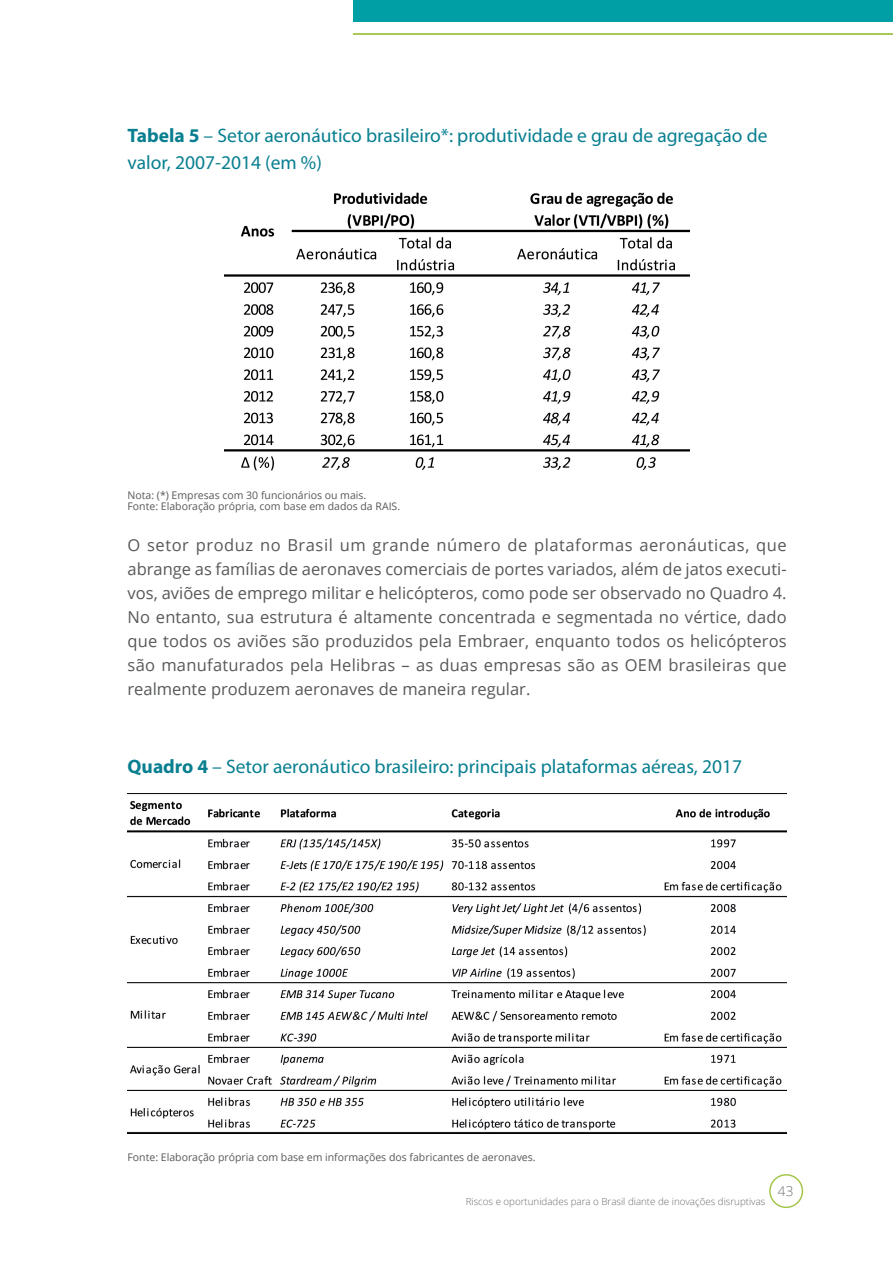
<style>
.page{position:relative;width:893px;height:1263px;background:#fff}
.page>*{position:absolute;margin:0;border:0;box-sizing:border-box;transform-origin:0 0}
.t1{font:19.5px/27px "Myriad Pro";color:#087f90}
.t2{font:16.5px/24px "Open Sans";color:#57585a;text-align:justify}
.t3{font:300 13.5px "Open Sans";color:#6c6d70}
.t4{font:10.5px/10.5px "Open Sans";color:#57585a}
.t5{font:300 9.75px "Open Sans";color:#6c6d70}
.s1{font-weight:700}
</style>
<div class="page">
<img style="left:225px;top:192px;width:464px;height:279px">
<img style="left:128px;top:794px;width:659px;height:339px">
<div style="left:353px;top:0;width:540px;height:21px;background:#009fa5"></div>
<hr style="left:353px;top:33px;width:540px;height:2px;background:#a4c64b">
<div style="left:769px;top:1174px;width:34px;height:34px;border:2px solid #a4c64b;border-radius:50%"></div>
<p class="t1" style="left:128px;top:122px;width:641px"><span class="s1">Tabela 5</span> – Setor aeronáutico brasileiro*: produtividade e grau de agregação de valor, 2007-2014 (em %)</p>
<p class="t4" style="left:128px;top:490px;width:274px">Nota: (*) Empresas com 30 funcionários ou mais.<br>Fonte: Elaboração própria, com base em dados da RAIS.</p>
<p class="t2" style="left:128px;top:533px;width:661px">O setor produz no Brasil um grande número de plataformas aeronáuticas, que abrange as famílias de aeronaves comerciais de portes variados, além de jatos executi&shy;vos, aviões de emprego militar e helicópteros, como pode ser observado no Quadro 4.<br>No entanto, sua estrutura é altamente concentrada e segmentada no vértice, dado que todos os aviões são produzidos pela Embraer, enquanto todos os helicópteros são manufaturados pela Helibras – as duas empresas são as OEM brasileiras que realmente produzem aeronaves de maneira regular.</p>
<p class="t1" style="left:128px;top:753px;width:616px"><span class="s1">Quadro 4</span> – Setor aeronáutico brasileiro: principais plataformas aéreas, 2017</p>
<p class="t4" style="left:128px;top:1151px;width:410px">Fonte: Elaboração própria com base em informações dos fabricantes de aeronaves.</p>
<p class="t5" style="left:466px;top:1195px;width:301px">Riscos e oportunidades para o Brasil diante de inovações disruptivas</p>
<p class="t3" style="left:778px;top:1182px;width:17px">43</p>
</div>
